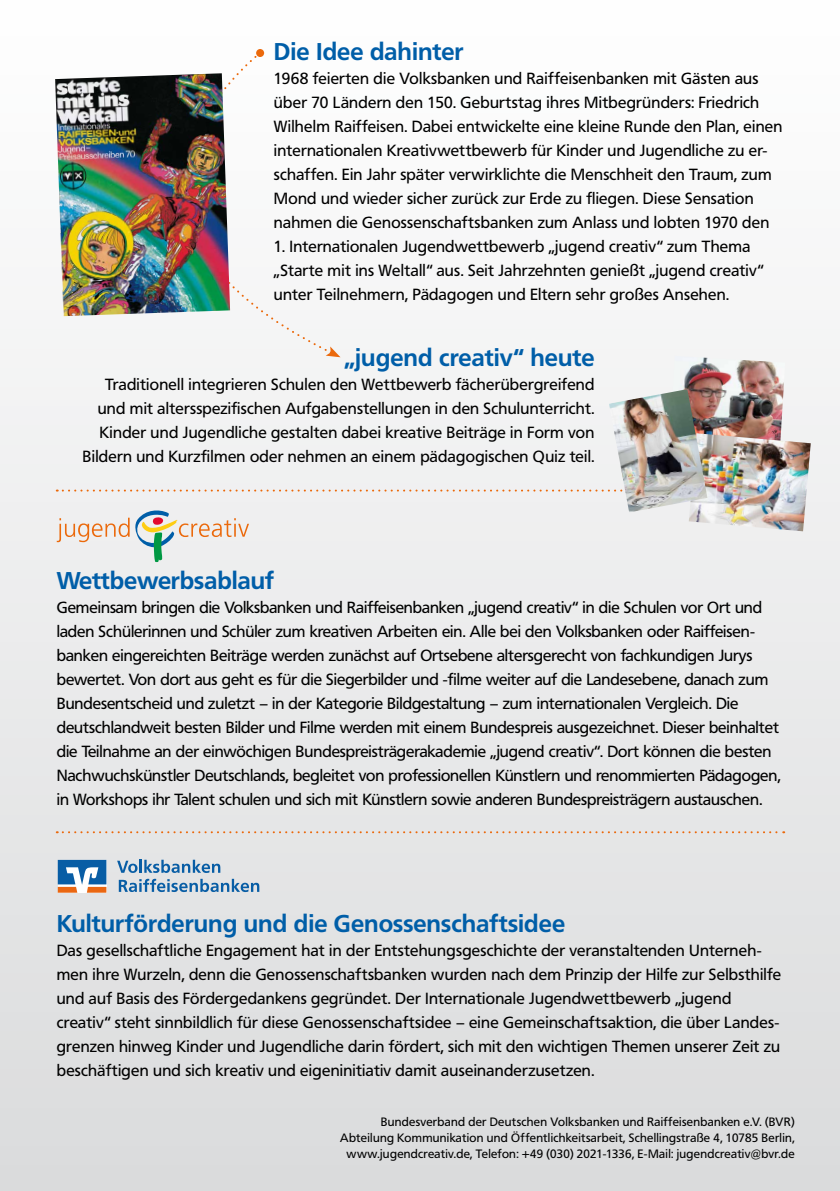
<style>
.page{position:relative;width:840px;height:1191px;background:#fff}
.page>*{position:absolute;margin:0;border:0;box-sizing:border-box;transform-origin:0 0}
.t1{font:700 24px "Frutiger VR";color:#005ea8}
.t2{font:16px/24px "Frutiger VR";letter-spacing:.01em;color:#000}
.t3{font:12px/16px "Frutiger VR";letter-spacing:.025em;color:#000;text-align:right}
</style>
<div class="page">
<div style="left:0;top:0;width:839px;height:1191px;background:linear-gradient(to bottom,#fff,#dadbdc)"></div>
<svg style="left:57px;top:489px;width:551px;height:2px"></svg>
<svg style="left:78px;top:54px;width:252px;height:300px"></svg>
<div style="left:256px;top:49px;width:8px;height:8px;background:#eb690b;border-radius:50%"></div>
<svg style="left:325px;top:346px;width:15px;height:11px"></svg>
<img style="left:55px;top:73px;width:175px;height:243px">
<img style="left:669px;top:356px;width:115px;height:77px">
<img style="left:688px;top:433px;width:122px;height:98px">
<img style="left:608px;top:389px;width:99px;height:123px">
<svg style="left:57px;top:831px;width:726px;height:2px"></svg>
<svg style="left:57px;top:508px;width:192px;height:54px"></svg>
<svg style="left:117px;top:859px;width:142px;height:33px;background:#a8bfd3"></svg>
<svg style="left:58px;top:860px;width:48px;height:32px"></svg>
<h1 class="t1" style="left:274px;top:37px;width:191px">Die Idee dahinter</h1>
<p class="t2" style="left:274px;top:67px;width:510px">1968 feierten die Volksbanken und Raiffeisenbanken mit Gästen aus über 70 Ländern den 150. Geburtstag ihres Mitbegründers: Friedrich Wilhelm Raiffeisen. Dabei entwickelte eine kleine Runde den Plan, einen internationalen Kreativwettbewerb für Kinder und Jugendliche zu er&shy;schaffen. Ein Jahr später verwirklichte die Menschheit den Traum, zum Mond und wieder sicher zurück zur Erde zu fliegen. Diese Sensation nahmen die Genossenschaftsbanken zum Anlass und lobten 1970 den</p>
<p class="t2" style="left:274px;top:235px;width:491px">1. Internationalen Jugendwettbewerb „jugend creativ“ zum Thema „Starte mit ins Weltall“ aus. Seit Jahrzehnten genießt „jugend creativ“ unter Teilnehmern, Pädagogen und Eltern sehr großes Ansehen.</p>
<h1 class="t1" style="left:344px;top:343px;width:251px">„jugend creativ“ heute</h1>
<p class="t2" style="left:82px;top:373px;width:513px;text-align:right">Traditionell integrieren Schulen den Wettbewerb fächerübergreifend und mit altersspezifischen Aufgabenstellungen in den Schulunterricht.<br>Kinder und Jugendliche gestalten dabei kreative Beiträge in Form von Bildern und Kurzfilmen oder nehmen an einem pädagogischen Quiz teil.</p>
<h1 class="t1" style="left:57px;top:565px;width:219px">Wettbewerbsablauf</h1>
<p class="t2" style="left:57px;top:595px;width:725px">Gemeinsam bringen die Volksbanken und Raiffeisenbanken „jugend creativ“ in die Schulen vor Ort und laden Schülerinnen und Schüler zum kreativen Arbeiten ein. Alle bei den Volksbanken oder Raiffeisen&shy;banken eingereichten Beiträge werden zunächst auf Ortsebene altersgerecht von fachkundigen Jurys bewertet. Von dort aus geht es für die Siegerbilder und -filme weiter auf die Landesebene, danach zum Bundesentscheid und zuletzt – in der Kategorie Bildgestaltung – zum internationalen Vergleich. Die deutschlandweit besten Bilder und Filme werden mit einem Bundespreis ausgezeichnet. Dieser beinhaltet die Teilnahme an der einwöchigen Bundespreisträgerakademie „jugend creativ“. Dort können die besten Nachwuchskünstler Deutschlands, begleitet von professionellen Künstlern und renommierten Pädagogen, in Workshops ihr Talent schulen und sich mit Künstlern sowie anderen Bundespreisträgern austauschen.</p>
<h1 class="t1" style="left:57px;top:909px;width:509px">Kulturförderung und die Genossenschaftsidee</h1>
<p class="t2" style="left:57px;top:938px;width:725px">Das gesellschaftliche Engagement hat in der Entstehungsgeschichte der veranstaltenden Unterneh&shy;men ihre Wurzeln, denn die Genossenschaftsbanken wurden nach dem Prinzip der Hilfe zur Selbsthilfe und auf Basis des Fördergedankens gegründet. Der Internationale Jugendwettbewerb „jugend creativ“ steht sinnbildlich für diese Genossenschaftsidee – eine Gemeinschaftsaktion, die über Landes&shy;grenzen hinweg Kinder und Jugendliche darin fördert, sich mit den wichtigen Themen unserer Zeit zu beschäftigen und sich kreativ und eigeninitiativ damit auseinanderzusetzen.</p>
<p class="t3" style="left:340px;top:1114px;width:455px">Bundesverband der Deutschen Volksbanken und Raiffeisenbanken e.V. (BVR)<br>Abteilung Kommunikation und Öffentlichkeitsarbeit, Schellingstraße 4, 10785 Berlin, www.jugendcreativ.de, Telefon: +49 (030) 2021-1336, E-Mail: jugendcreativ@bvr.de</p>
</div>
